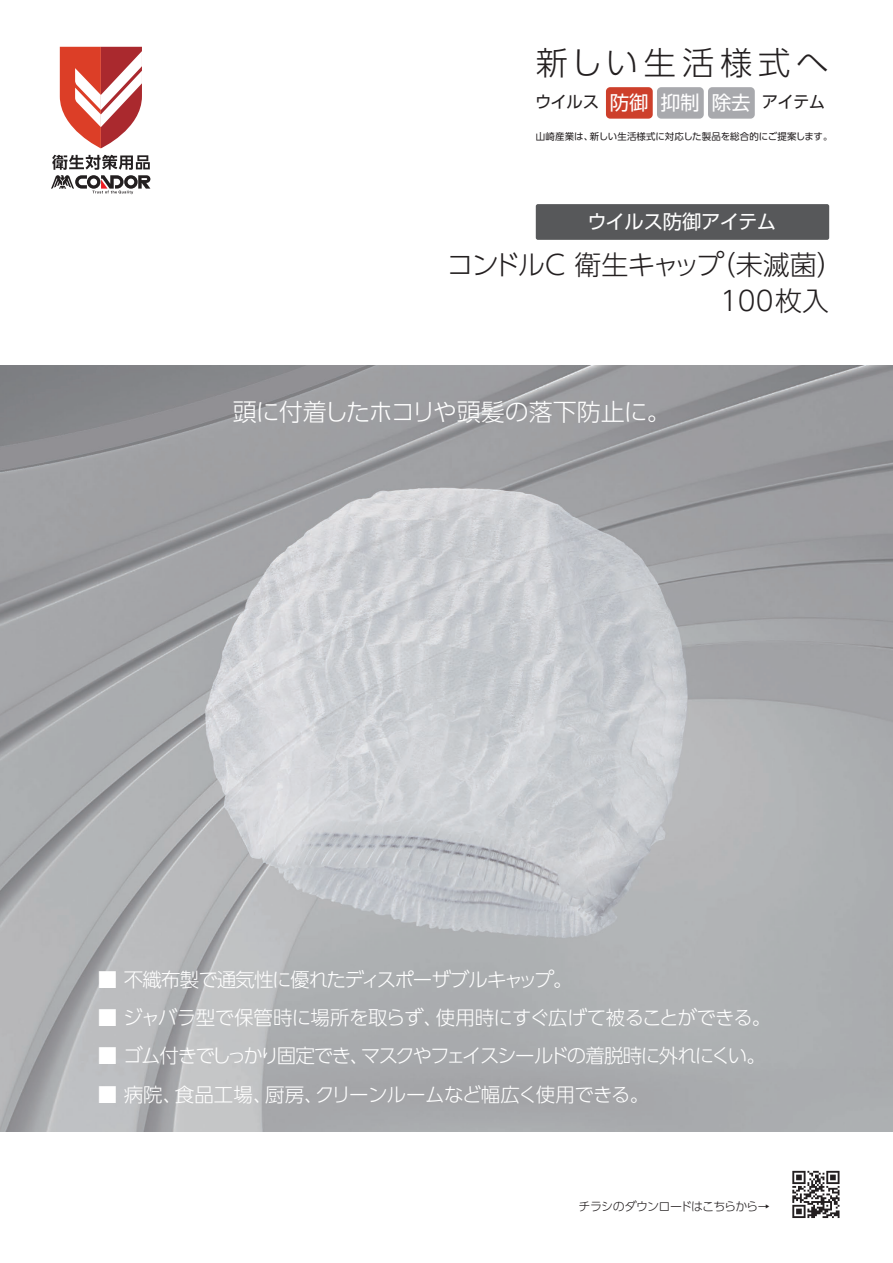
<style>
.page{position:relative;width:893px;height:1263px;background:#fff}
.page>*{position:absolute;margin:0;border:0;box-sizing:border-box;transform-origin:0 0}
.t1{font:300 32.25px "UD Shin Go Pro";letter-spacing:.18em;color:#231f20}
.t2{font:300 27px/36px "UD Shin Go Pro";color:#231f20}
.t3{font:300 24px "UD Shin Go Pro";letter-spacing:-.035em;color:#fff}
.t4{font:300 19.5px/38.2px "UD Shin Go Pro";letter-spacing:-.06em;color:#fff}
.t5{font:19.5px "UD Shin Go Pro";letter-spacing:-.025em;color:#fff}
.t6{font:16.5px "UD Shin Go Pro";letter-spacing:-.05em;color:#231f20}
.t7{font:300 12px "UD Shin Go Pro";letter-spacing:-.065em;color:#231f20}
.t8{font:9.45px "UD Shin Go Pro";letter-spacing:.005em;color:#231f20}
</style>
<div class="page">
<svg style="left:60px;top:47px;width:82px;height:101px"></svg>
<svg style="left:51px;top:155px;width:99px;height:39px"></svg>
<svg style="left:792px;top:1171px;width:47px;height:47px"></svg>
<div style="left:536px;top:204px;width:293px;height:36px;background:#57585a;border-radius:2px"></div>
<div style="left:606px;top:87px;width:47px;height:32px;background:#cd3f2b;border-radius:4px"></div>
<div style="left:657px;top:87px;width:47px;height:32px;background:#a8a9ad;border-radius:4px"></div>
<div style="left:708px;top:87px;width:47px;height:32px;background:#a8a9ad;border-radius:4px"></div>
<img style="left:0;top:366px;width:893px;height:765px">
<h1 class="t1" style="left:536px;top:37px;width:294px">新しい生活様式へ</h1>
<p class="t6" style="left:535px;top:88px;width:66px">ウイルス</p>
<p class="t5" style="left:610px;top:87px;width:40px">防御</p>
<p class="t5" style="left:661px;top:87px;width:40px">抑制</p>
<p class="t5" style="left:712px;top:87px;width:40px">除去</p>
<p class="t6" style="left:762px;top:88px;width:65px">アイテム</p>
<p class="t8" style="left:590px;top:129px;width:244px">新しい生活様式に対応した製品を総合的にご提案します。</p>
<p class="t8" style="left:536px;top:129px;width:59px">山崎産業は、</p>
<p class="t5" style="left:587px;top:206px;width:190px">ウイルス防御アイテム</p>
<h2 class="t2" style="left:720px;top:245px;width:111px;text-indent:-273px">コンドルC 衛生キャップ<br>100枚入</h2>
<h2 class="t2" style="left:709px;top:245px;width:137px">（未滅菌(</h2>
<p class="t3" style="left:233px;top:392px;width:440px">頭に付着したホコリや頭髪の落下防止に。</p>
<p class="t4" style="left:436px;top:959px;width:337px;text-indent:-338px">■ 不織布製で通気性に優れたディスポーザブルキャップ。<br>使用時にすぐ広げて被ることができる。</p>
<p class="t4" style="left:361px;top:998px;width:407px;text-indent:-263px">■ ジャバラ型で保管時に場所を取らず、<br>マスクやフェイスシールドの着脱時に外れにくい。</p>
<p class="t4" style="left:315px;top:1036px;width:336px;text-indent:-217px">■ ゴム付きでしっかり固定でき、<br>クリーンルームなど幅広く使用できる。</p>
<p class="t4" style="left:175px;top:1074px;width:99px">食品工場、</p>
<p class="t4" style="left:98px;top:1074px;width:86px">■ 病院、</p>
<p class="t4" style="left:265px;top:1074px;width:60px">厨房、</p>
<p class="t7" style="left:579px;top:1196px;width:193px">チラシのダウンロードはこちらから→</p>
</div>
